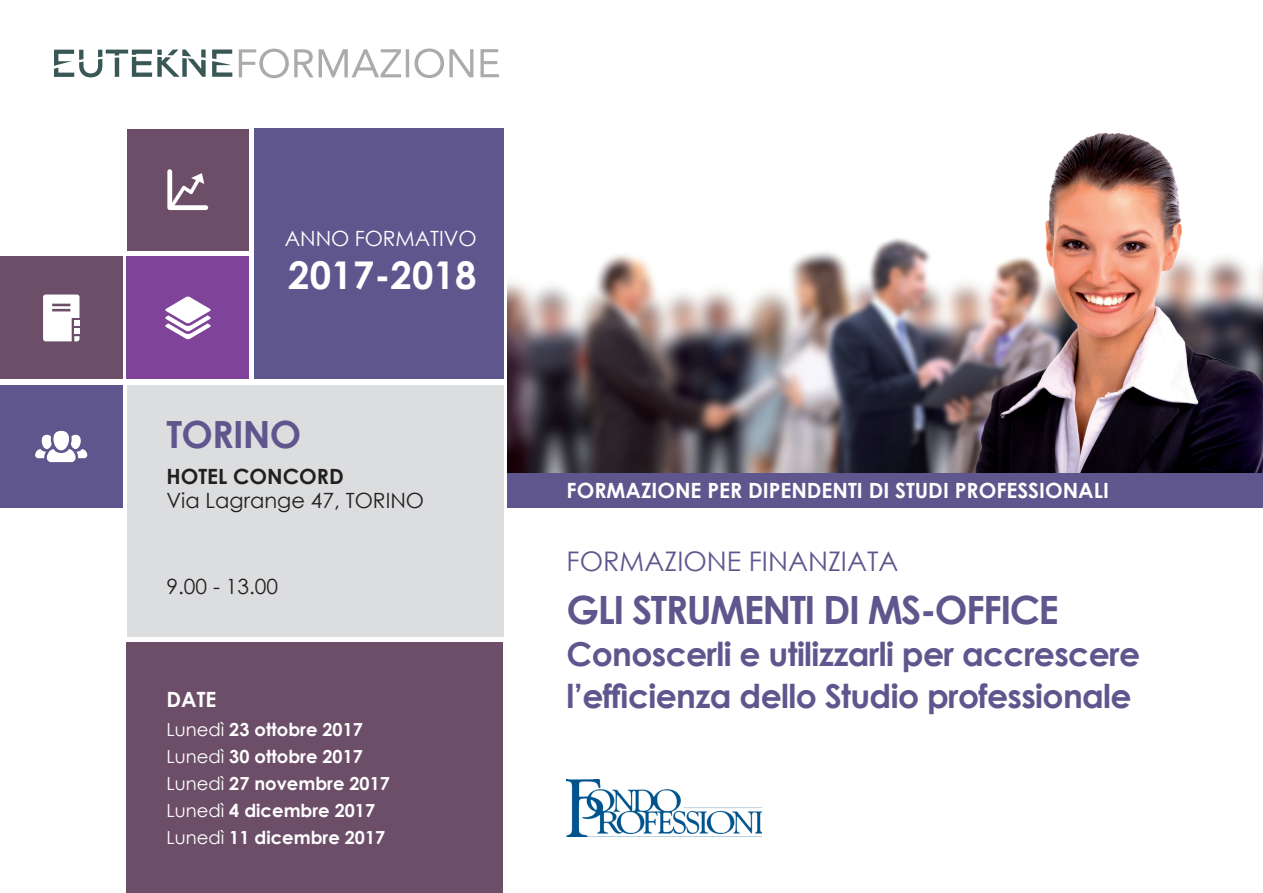
<style>
.page{position:relative;width:1263px;height:893px;background:#fff}
.page>*{position:absolute;margin:0;border:0;box-sizing:border-box;transform-origin:0 0}
.t1{font:700 39px "Century Gothic";letter-spacing:-.04em;color:#60568e}
.t2{font:700 38.25px "Century Gothic";letter-spacing:.005em;color:#fff}
.t3{font:700 37.5px "Century Gothic";letter-spacing:-.02em;color:#60568e}
.t4{font:700 33px/42px "Century Gothic";letter-spacing:-.02em;color:#60568e}
.t5{font:27px "Century Gothic";color:#60568e}
.t6{font:700 21px "Century Gothic";color:#fff}
.t7{font:21px "Century Gothic";color:#231f20}
.t8{font:21px "Century Gothic";letter-spacing:-.005em;color:#fff}
.t9{font:700 21px "Century Gothic";color:#231f20}
.t10{font:700 18px "Century Gothic";color:#fff}
.s1{font-weight:400}
</style>
<div class="page">
<img style="left:507px;top:132px;width:756px;height:341px">
<div style="left:0;top:385px;width:122px;height:123px;background:#60568e"></div>
<div style="left:127px;top:129px;width:122px;height:122px;background:#6c4e68"></div>
<div style="left:127px;top:257px;width:122px;height:122px;background:#7f4399"></div>
<div style="left:254px;top:128px;width:249px;height:251px;background:#60568e"></div>
<div style="left:0;top:257px;width:122px;height:122px;background:#6c4e68"></div>
<div style="left:507px;top:473px;width:756px;height:35px;background:#60568e"></div>
<div style="left:127px;top:642px;width:376px;height:251px;background:#6c4e68"></div>
<svg style="left:167px;top:169px;width:41px;height:41px"></svg>
<svg style="left:165px;top:296px;width:46px;height:43px"></svg>
<div style="left:53px;top:431px;width:16px;height:19px;background:#fff;border-radius:8px"></div>
<svg style="left:35px;top:435px;width:52px;height:27px"></svg>
<svg style="left:43px;top:295px;width:36px;height:46px;background:#eeebee"></svg>
<div style="left:127px;top:385px;width:376px;height:252px;background:#dcdddf"></div>
<img style="left:567px;top:780px;width:194px;height:57px">
<svg style="left:54px;top:50px;width:152px;height:28px"></svg>
<svg style="left:212px;top:49px;width:20px;height:28px"></svg>
<svg style="left:239px;top:49px;width:162px;height:29px"></svg>
<hr style="left:406px;top:49px;width:3px;height:28px;background:#ababab">
<svg style="left:414px;top:49px;width:59px;height:29px"></svg>
<svg style="left:480px;top:49px;width:19px;height:28px"></svg>
<p class="t8" style="left:285px;top:223px;width:193px">ANNO FORMATIVO</p>
<p class="t2" style="left:288px;top:246px;width:190px">2017-2018</p>
<p class="t3" style="left:166px;top:406px;width:137px">TORINO</p>
<p class="t9" style="left:166px;top:460px;width:179px">HOTEL CONCORD</p>
<p class="t7" style="left:166px;top:485px;width:259px">Via Lagrange 47, TORINO</p>
<p class="t7" style="left:166px;top:572px;width:113px">9.00 - 13.00</p>
<p class="t6" style="left:166px;top:683px;width:51px">DATE</p>
<p class="t10" style="left:166px;top:716px;width:198px"><span class="s1">Lunedì</span> 23 ottobre 2017</p>
<p class="t10" style="left:166px;top:743px;width:198px"><span class="s1">Lunedì</span> 30 ottobre 2017</p>
<p class="t10" style="left:166px;top:770px;width:225px"><span class="s1">Lunedì</span> 27 novembre 2017</p>
<p class="t10" style="left:166px;top:797px;width:210px"><span class="s1">Lunedì</span> 4 dicembre 2017</p>
<p class="t10" style="left:166px;top:824px;width:220px"><span class="s1">Lunedì</span> 11 dicembre 2017</p>
<p class="t6" style="left:567px;top:475px;width:544px">FORMAZIONE PER DIPENDENTI DI STUDI PROFESSIONALI</p>
<p class="t5" style="left:567px;top:543px;width:333px">FORMAZIONE FINANZIATA</p>
<p class="t1" style="left:567px;top:580px;width:494px">GLI STRUMENTI DI MS-OFFICE</p>
<p class="t4" style="left:567px;top:632px;width:575px">Conoscerli e utilizzarli per accrescere l’efficienza dello Studio professionale</p>
</div>
